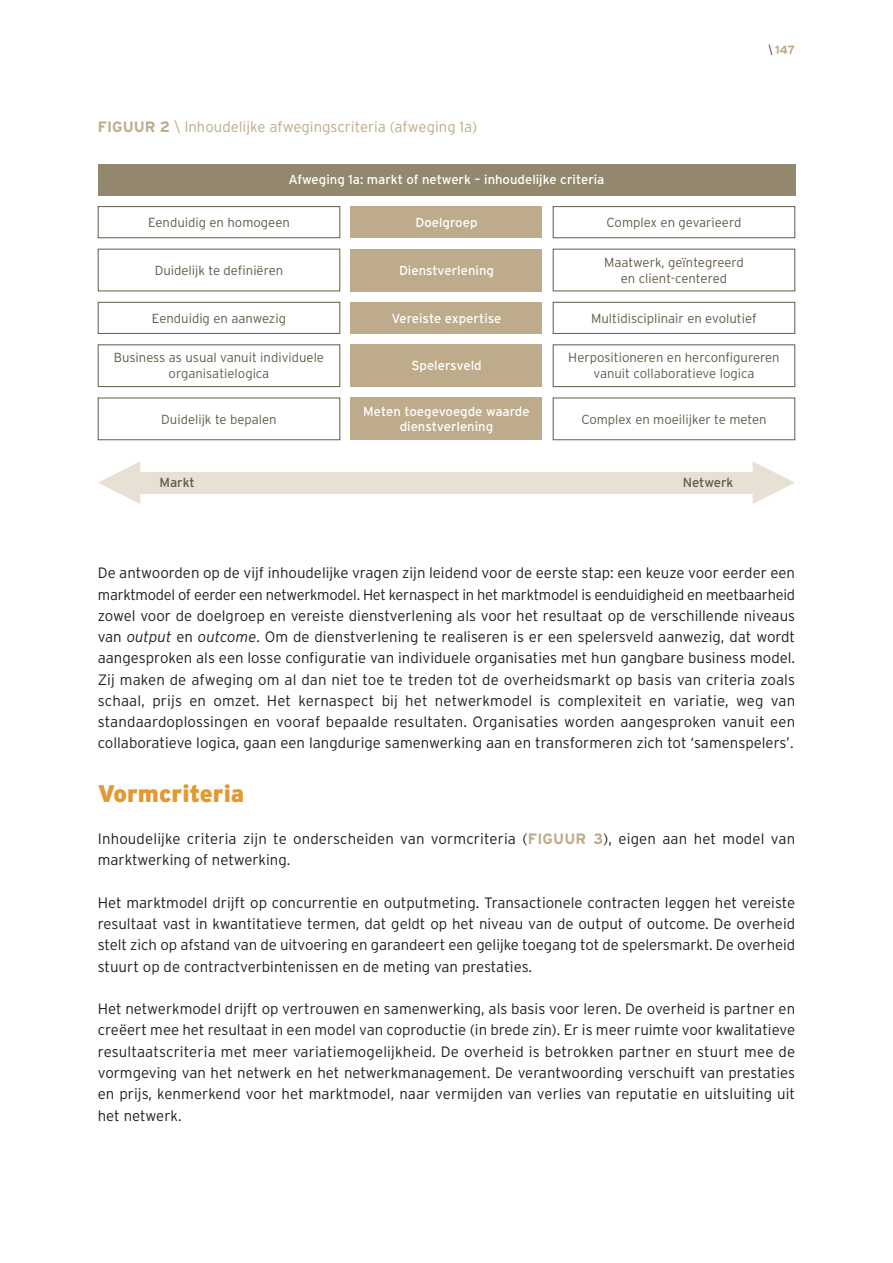
<style>
.page{position:relative;width:893px;height:1263px;background:#fff}
.page>*{position:absolute;margin:0;border:0;box-sizing:border-box;transform-origin:0 0}
.t1{font:900 24px "Interstate";color:#e39931}
.t2{font:300 15px/21.3px "Interstate";color:#231f20;text-align:justify}
.t3{font:300 15px "Interstate";color:#bdab8b}
.t4{font:300 13.2px/15.8px "Interstate";color:#635b49;text-align:center}
.t5{font:13.2px/15.8px "Interstate";color:#fff;text-align:center}
.t6{font:13.2px "Interstate";color:#635b49}
.t7{font:700 12px "Interstate";color:#bdab8b}
.s1{font-weight:700}
.s2{font-family:"Interstate Condensed";font-weight:300;color:#231f20}
.s3{font-style:italic}
.s4{font-weight:700;color:#bdab8b}
</style>
<div class="page">
<div style="left:98px;top:164px;width:697px;height:32px;background:#93886e"></div>
<div style="left:138px;top:472px;width:617px;height:21px;background:#e7e0d4"></div>
<div style="left:351px;top:206px;width:191px;height:32px;background:#bdab8b"></div>
<div style="left:98px;top:206px;width:242px;height:32px;border:1px solid #635b49"></div>
<div style="left:553px;top:206px;width:242px;height:32px;border:1px solid #635b49"></div>
<div style="left:351px;top:249px;width:191px;height:42px;background:#bdab8b"></div>
<div style="left:351px;top:302px;width:191px;height:32px;background:#bdab8b"></div>
<div style="left:98px;top:302px;width:242px;height:32px;border:1px solid #635b49"></div>
<div style="left:553px;top:302px;width:242px;height:32px;border:1px solid #635b49"></div>
<div style="left:351px;top:344px;width:191px;height:43px;background:#bdab8b"></div>
<div style="left:98px;top:344px;width:242px;height:43px;border:1px solid #635b49"></div>
<div style="left:553px;top:344px;width:242px;height:43px;border:1px solid #635b49"></div>
<div style="left:351px;top:398px;width:191px;height:42px;background:#bdab8b"></div>
<div style="left:98px;top:398px;width:242px;height:42px;border:1px solid #635b49"></div>
<div style="left:553px;top:398px;width:242px;height:42px;border:1px solid #635b49"></div>
<svg style="left:98px;top:462px;width:42px;height:42px"></svg>
<svg style="left:753px;top:462px;width:42px;height:42px"></svg>
<p class="t3" style="left:98px;top:121px;width:381px"><span class="s1">FIGUUR 2</span> \ Inhoudelijke afwegingscriteria (afweging 1a)</p>
<p class="t5" style="left:288px;top:173px;width:318px">Afweging 1a: markt of netwerk – inhoudelijke criteria</p>
<p class="t7" style="left:769px;top:45px;width:28px"><span class="s2">\</span> 147</p>
<p class="t4" style="left:148px;top:215px;width:143px">Eenduidig en homogeen</p>
<p class="t5" style="left:415px;top:215px;width:64px">Doelgroep</p>
<p class="t4" style="left:607px;top:215px;width:136px">Complex en gevarieerd</p>
<p class="t4" style="left:155px;top:263px;width:130px">Duidelijk te definiëren</p>
<p class="t5" style="left:399px;top:263px;width:96px">Dienstverlening</p>
<p class="t4" style="left:604px;top:255px;width:141px">Maatwerk, geïntegreerd en client-centered</p>
<p class="t4" style="left:152px;top:311px;width:136px">Eenduidig en aanwezig</p>
<p class="t5" style="left:391px;top:311px;width:112px">Vereiste expertise</p>
<p class="t4" style="left:591px;top:311px;width:167px">Multidisciplinair en evolutief</p>
<p class="t5" style="left:411px;top:359px;width:72px">Spelersveld</p>
<p class="t4" style="left:114px;top:351px;width:212px">Business as usual vanuit individuele organisatielogica</p>
<p class="t4" style="left:568px;top:351px;width:213px">Herpositioneren en herconfigureren vanuit collaboratieve logica</p>
<p class="t5" style="left:363px;top:404px;width:168px">Meten toegevoegde waarde dienstverlening</p>
<p class="t4" style="left:161px;top:412px;width:117px">Duidelijk te bepalen</p>
<p class="t4" style="left:581px;top:412px;width:187px">Complex en moeilijker te meten</p>
<p class="t6" style="left:159px;top:478px;width:37px">Markt</p>
<p class="t6" style="left:683px;top:478px;width:52px">Netwerk</p>
<p class="t2" style="left:98px;top:564px;width:699px">De antwoorden op de vijf inhoudelijke vragen zijn leidend voor de eerste stap: een keuze voor eerder een marktmodel of eerder een netwerkmodel. Het kernaspect in het marktmodel is eenduidigheid en meetbaarheid zowel voor de doelgroep en vereiste dienstverlening als voor het resultaat op de verschillende niveaus van <span class="s3">output</span> en <span class="s3">outcome</span>. Om de dienstverlening te realiseren is er een spelersveld aanwezig, dat wordt aangesproken als een losse configuratie van individuele organisaties met hun gangbare business model.<br>Zij maken de afweging om al dan niet toe te treden tot de overheidsmarkt op basis van criteria zoals schaal, prijs en omzet. Het kernaspect bij het netwerkmodel is complexiteit en variatie, weg van standaardoplossingen en vooraf bepaalde resultaten. Organisaties worden aangesproken vanuit een collaboratieve logica, gaan een langdurige samenwerking aan en transformeren zich tot ‘samenspelers’.</p>
<p class="t1" style="left:98px;top:784px;width:148px">Vormcriteria</p>
<p class="t2" style="left:98px;top:829px;width:699px">Inhoudelijke criteria zijn te onderscheiden van vormcriteria (<span class="s4">FIGUUR 3</span>), eigen aan het model van marktwerking of netwerking.</p>
<p class="t2" style="left:98px;top:893px;width:699px">Het marktmodel drijft op concurrentie en outputmeting. Transactionele contracten leggen het vereiste resultaat vast in kwantitatieve termen, dat geldt op het niveau van de output of outcome. De overheid stelt zich op afstand van de uitvoering en garandeert een gelijke toegang tot de spelersmarkt. De overheid stuurt op de contractverbintenissen en de meting van prestaties.</p>
<p class="t2" style="left:98px;top:999px;width:699px">Het netwerkmodel drijft op vertrouwen en samenwerking, als basis voor leren. De overheid is partner en creëert mee het resultaat in een model van coproductie (in brede zin). Er is meer ruimte voor kwalitatieve resultaatscriteria met meer variatiemogelijkheid. De overheid is betrokken partner en stuurt mee de vormgeving van het netwerk en het netwerkmanagement. De verantwoording verschuift van prestaties en prijs, kenmerkend voor het marktmodel, naar vermijden van verlies van reputatie en uitsluiting uit het netwerk.</p>
</div>
